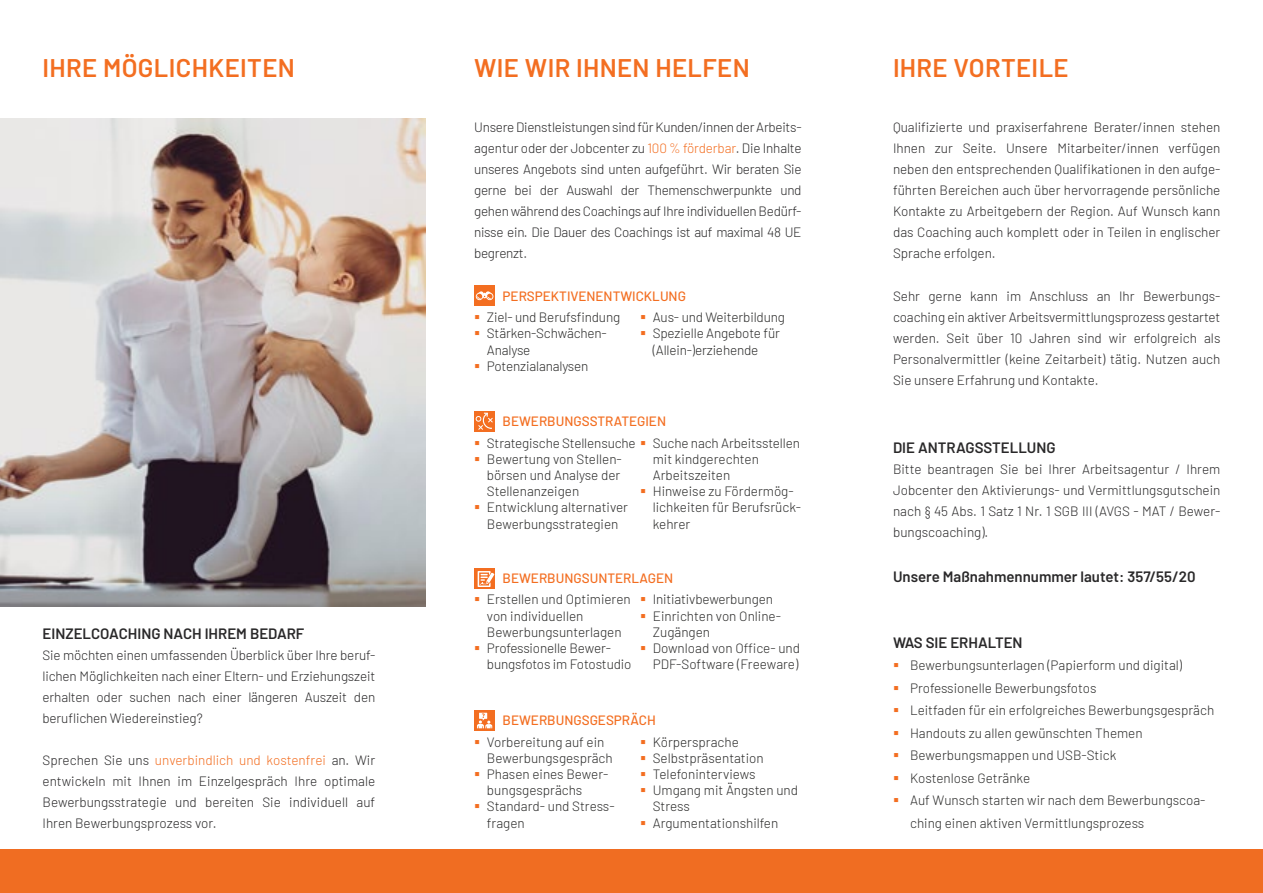
<style>
.page{position:relative;width:1263px;height:893px;background:#fff}
.page>*{position:absolute;margin:0;border:0;box-sizing:border-box;transform-origin:0 0}
.Headline_klein{font:600 25.5px "Barlow";letter-spacing:.015em;color:#f36e21}
.Überschreift_Klein{font:600 15px "Barlow";color:#292829}
.Fliesstext{font:300 13.5px/21px "Barlow";color:#292829;text-align:justify}
.t1{font:300 13.5px/16.2px "Barlow";color:#2b2b2a}
.Überschrift_Aufzählu{font:500 13.5px "Barlow";color:#f36e21}
.s1{color:#f36e21}
</style>
<div class="page">
<img style="left:0;top:118px;width:425px;height:489px">
<div style="left:0;top:849px;width:1263px;height:44px;background:#f06d22"></div>
<svg style="left:474px;top:568px;width:21px;height:21px"></svg>
<svg style="left:478px;top:571px;width:16px;height:16px"></svg>
<svg style="left:474px;top:710px;width:21px;height:21px"></svg>
<svg style="left:477px;top:713px;width:15px;height:15px"></svg>
<div style="left:474px;top:411px;width:21px;height:21px;background:#f36e21"></div>
<svg style="left:476px;top:413px;width:17px;height:17px"></svg>
<div style="left:474px;top:285px;width:21px;height:21px;background:#f36e21"></div>
<svg style="left:476px;top:291px;width:17px;height:9px"></svg>
<p class="Headline_klein" style="left:43px;top:49px;width:254px">IHRE MÖGLICHKEITEN</p>
<p class="Headline_klein" style="left:474px;top:49px;width:277px">WIE WIR IHNEN HELFEN</p>
<p class="Headline_klein" style="left:893px;top:49px;width:177px">IHRE VORTEILE</p>
<p class="Fliesstext" style="left:474px;top:115px;width:329px">Unsere Dienstleistungen sind für Kunden/innen der Arbeits&shy;agentur oder der Jobcenter zu <span class="s1">100 % förderbar</span>. Die Inhalte unseres Angebots sind unten aufgeführt. Wir beraten Sie gerne bei der Auswahl der Themenschwerpunkte und gehen während des Coachings auf Ihre individuellen Bedürf&shy;nisse ein. Die Dauer des Coachings ist auf maximal 48 UE begrenzt.</p>
<p class="Fliesstext" style="left:893px;top:115px;width:329px">Qualifizierte und praxiserfahrene Berater/innen stehen Ihnen zur Seite. Unsere Mitarbeiter/innen verfügen neben den entsprechenden Qualifikationen in den aufge&shy;führten Bereichen auch über hervorragende persönliche Kontakte zu Arbeitgebern der Region. Auf Wunsch kann das Coaching auch komplett oder in Teilen in englischer Sprache erfolgen.</p>
<p class="Fliesstext" style="left:893px;top:285px;width:329px">Sehr gerne kann im Anschluss an Ihr Bewerbungs&shy;coaching ein aktiver Arbeitsvermittlungsprozess gestartet werden. Seit über 10 Jahren sind wir erfolgreich als Personalvermittler (keine Zeitarbeit) tätig. Nutzen auch Sie unsere Erfahrung und Kontakte.</p>
<p class="Überschrift_Aufzählu" style="left:503px;top:286px;width:185px">PERSPEKTIVENENTWICKLUNG</p>
<p class="t1" style="left:487px;top:308px;width:135px">Ziel- und Berufsfindung</p>
<p class="t1" style="left:487px;top:324px;width:121px">Stärken-Schwächen-<br>Analyse</p>
<p class="t1" style="left:487px;top:357px;width:103px">Potenzialanalysen</p>
<p class="t1" style="left:653px;top:308px;width:134px">Aus- und Weiterbildung</p>
<p class="t1" style="left:653px;top:324px;width:129px">Spezielle Angebote für (Allein-)erziehende</p>
<p class="Überschreift_Klein" style="left:43px;top:622px;width:263px">EINZELCOACHING NACH IHREM BEDARF</p>
<p class="Fliesstext" style="left:43px;top:643px;width:334px">Sie möchten einen umfassenden Überblick über Ihre beruf&shy;lichen Möglichkeiten nach einer Eltern- und Erziehungszeit erhalten oder suchen nach einer längeren Auszeit den beruflichen Wiedereinstieg?</p>
<p class="Fliesstext" style="left:43px;top:748px;width:334px">Sprechen Sie uns <span class="s1">unverbindlich und kostenfrei</span> an. Wir entwickeln mit Ihnen im Einzelgespräch Ihre optimale Bewerbungsstrategie und bereiten Sie individuell auf Ihren Bewerbungsprozess vor.</p>
<p class="Überschrift_Aufzählu" style="left:503px;top:412px;width:165px">BEWERBUNGSSTRATEGIEN</p>
<p class="t1" style="left:487px;top:434px;width:150px">Strategische Stellensuche</p>
<p class="t1" style="left:487px;top:450px;width:136px;text-align:justify">Bewertung von Stellen&shy;börsen und Analyse der Stellenanzeigen</p>
<p class="t1" style="left:487px;top:498px;width:143px">Entwicklung alternativer<br>Bewerbungsstrategien</p>
<p class="t1" style="left:653px;top:434px;width:149px">Suche nach Arbeitsstellen mit kindgerechten<br>Arbeitszeiten</p>
<p class="t1" style="left:653px;top:482px;width:150px">Hinweise zu Fördermög&shy;lichkeiten für Berufsrück&shy;kehrer</p>
<p class="Überschrift_Aufzählu" style="left:503px;top:568px;width:172px">BEWERBUNGSUNTERLAGEN</p>
<p class="t1" style="left:487px;top:590px;width:145px">Erstellen und Optimieren von individuellen<br>Bewerbungsunterlagen</p>
<p class="t1" style="left:487px;top:639px;width:146px">Professionelle Bewer&shy;bungsfotos im Fotostudio</p>
<p class="t1" style="left:653px;top:590px;width:122px">Initiativbewerbungen</p>
<p class="t1" style="left:653px;top:607px;width:130px">Einrichten von Online-<br>Zugängen</p>
<p class="t1" style="left:653px;top:639px;width:149px">Download von Office- und<br>PDF-Software (Freeware)</p>
<p class="Überschrift_Aufzählu" style="left:503px;top:711px;width:155px">BEWERBUNGSGESPRÄCH</p>
<p class="t1" style="left:487px;top:733px;width:127px">Vorbereitung auf ein<br>Bewerbungsgespräch</p>
<p class="t1" style="left:487px;top:765px;width:123px">Phasen eines Bewer&shy;bungsgesprächs</p>
<p class="t1" style="left:487px;top:797px;width:129px">Standard- und Stress&shy;fragen</p>
<p class="t1" style="left:653px;top:733px;width:88px">Körpersprache</p>
<p class="t1" style="left:653px;top:749px;width:113px">Selbstpräsentation</p>
<p class="t1" style="left:653px;top:765px;width:104px">Telefoninterviews</p>
<p class="t1" style="left:653px;top:781px;width:147px">Umgang mit Ängsten und<br>Stress</p>
<p class="t1" style="left:653px;top:814px;width:127px">Argumentationshilfen</p>
<p class="Überschreift_Klein" style="left:893px;top:436px;width:164px">DIE ANTRAGSSTELLUNG</p>
<p class="Fliesstext" style="left:893px;top:457px;width:329px">Bitte beantragen Sie bei Ihrer Arbeitsagentur / Ihrem Jobcenter den Aktivierungs- und Vermittlungsgutschein nach § 45 Abs. 1 Satz 1 Nr. 1 SGB III (AVGS - MAT / Bewer&shy;bungscoaching).</p>
<p class="Überschreift_Klein" style="left:893px;top:565px;width:304px">Unsere Maßnahmennummer lautet: 357/55/20</p>
<p class="Überschreift_Klein" style="left:893px;top:631px;width:131px">WAS SIE ERHALTEN</p>
<p class="t1" style="left:910px;top:656px;width:274px">Bewerbungsunterlagen (Papierform und digital)</p>
<p class="t1" style="left:910px;top:679px;width:188px">Professionelle Bewerbungsfotos</p>
<p class="t1" style="left:910px;top:701px;width:306px">Leitfaden für ein erfolgreiches Bewerbungsgespräch</p>
<p class="t1" style="left:910px;top:724px;width:234px">Handouts zu allen gewünschten Themen</p>
<p class="t1" style="left:910px;top:746px;width:208px">Bewerbungsmappen und USB-Stick</p>
<p class="t1" style="left:910px;top:769px;width:122px">Kostenlose Getränke</p>
<p class="t1" style="left:910px;top:788px;width:297px;line-height:22.5px">Auf Wunsch starten wir nach dem Bewerbungscoa&shy;ching einen aktiven Vermittlungsprozess</p>
</div>
